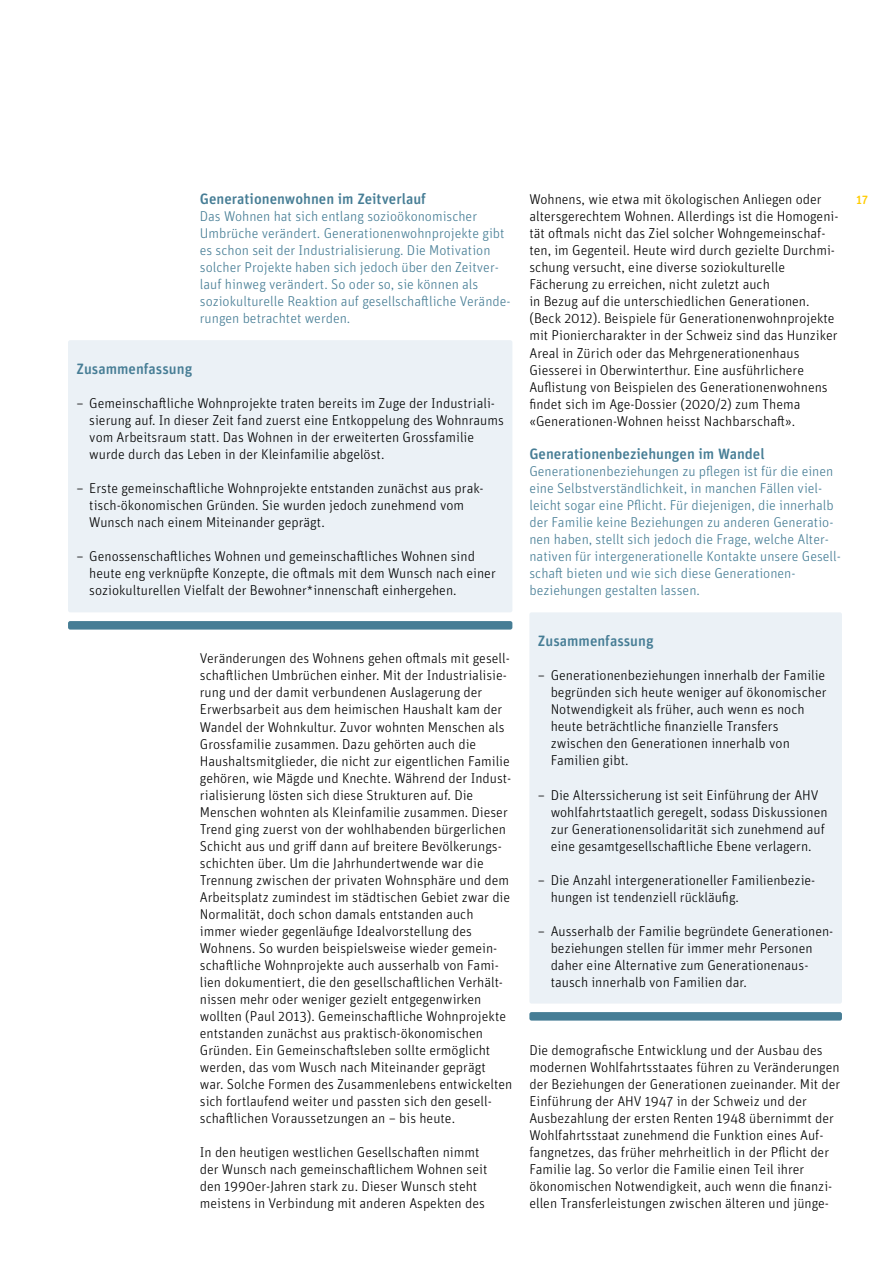
<style>
.page{position:relative;width:893px;height:1263px;background:#fff}
.page>*{position:absolute;margin:0;border:0;box-sizing:border-box;transform-origin:0 0}
.t1{font:500 15px "Unit Rounded Pro";color:#467d95}
.t2{font:300 14.25px/17px "Unit Rounded Pro";color:#000}
.t3{font:300 14.25px/17px "Unit Rounded Pro";color:#467d95}
.t4{font:500 12px "Unit Rounded Pro";color:#fc0}
</style>
<div class="page">
<div style="left:68px;top:621px;width:444px;height:9px;background:#467d95;border-radius:2px"></div>
<div style="left:68px;top:340px;width:444px;height:272px;background:#ebf1f6;border-radius:2px"></div>
<div style="left:529px;top:612px;width:313px;height:391px;background:#ebf1f6;border-radius:2px"></div>
<div style="left:529px;top:1012px;width:313px;height:8px;background:#467d95;border-radius:2px"></div>
<p class="t1" style="left:200px;top:188px;width:228px">Generationenwohnen im Zeitverlauf</p>
<p class="t4" style="left:856px;top:191px;width:14px">17</p>
<p class="t3" style="left:200px;top:207px;width:312px">Das Wohnen hat sich entlang sozioökonomischer Umbrüche verändert. Generationenwohnprojekte gibt es schon seit der Industrialisierung. Die Motivation solcher Projekte haben sich jedoch über den Zeitver&shy;lauf hinweg verändert. So oder so, sie können als soziokulturelle Reaktion auf gesellschaftliche Verände&shy;rungen betrachtet werden.</p>
<p class="t2" style="left:529px;top:191px;width:311px">Wohnens, wie etwa mit ökologischen Anliegen oder altersgerechtem Wohnen. Allerdings ist die Homogeni&shy;tät oftmals nicht das Ziel solcher Wohngemeinschaf&shy;ten, im Gegenteil. Heute wird durch gezielte Durchmi&shy;schung versucht, eine diverse soziokulturelle Fächerung zu erreichen, nicht zuletzt auch<br>in Bezug auf die unterschiedlichen Generationen. (Beck 2012). Beispiele für Generationenwohnprojekte mit Pioniercharakter in der Schweiz sind das Hunziker Areal in Zürich oder das Mehrgenerationenhaus Giesserei in Oberwinterthur. Eine ausführlichere Auflistung von Beispielen des Generationenwohnens findet sich im Age-Dossier (2020/2) zum Thema «Generationen-Wohnen heisst Nachbarschaft».</p>
<p class="t1" style="left:529px;top:443px;width:237px">Generationenbeziehungen im Wandel</p>
<p class="t3" style="left:529px;top:463px;width:313px">Generationenbeziehungen zu pflegen ist für die einen eine Selbstverständlichkeit, in manchen Fällen viel&shy;leicht sogar eine Pflicht. Für diejenigen, die innerhalb der Familie keine Beziehungen zu anderen Generatio&shy;nen haben, stellt sich jedoch die Frage, welche Alter&shy;nativen für intergenerationelle Kontakte unsere Gesell&shy;schaft bieten und wie sich diese Generationen&shy;beziehungen gestalten lassen.</p>
<p class="t1" style="left:77px;top:358px;width:117px">Zusammenfassung</p>
<p class="t2" style="left:89px;top:394px;width:416px;text-indent:-13px">– Gemeinschaftliche Wohnprojekte traten bereits im Zuge der Industriali&shy;sierung auf. In dieser Zeit fand zuerst eine Entkoppelung des Wohnraums vom Arbeitsraum statt. Das Wohnen in der erweiterten Grossfamilie wurde durch das Leben in der Kleinfamilie abgelöst.</p>
<p class="t2" style="left:89px;top:480px;width:396px;text-indent:-13px">– Erste gemeinschaftliche Wohnprojekte entstanden zunächst aus prak&shy;tisch-ökonomischen Gründen. Sie wurden jedoch zunehmend vom<br>Wunsch nach einem Miteinander geprägt.</p>
<p class="t2" style="left:89px;top:548px;width:408px;text-indent:-13px">– Genossenschaftliches Wohnen und gemeinschaftliches Wohnen sind heute eng verknüpfte Konzepte, die oftmals mit dem Wunsch nach einer soziokulturellen Vielfalt der Bewohner*innenschaft einhergehen.</p>
<p class="t2" style="left:200px;top:650px;width:314px">Veränderungen des Wohnens gehen oftmals mit gesell&shy;schaftlichen Umbrüchen einher. Mit der Industrialisie&shy;rung und der damit verbundenen Auslagerung der Erwerbsarbeit aus dem heimischen Haushalt kam der Wandel der Wohnkultur. Zuvor wohnten Menschen als Grossfamilie zusammen. Dazu gehörten auch die Haushaltsmitglieder, die nicht zur eigentlichen Familie gehören, wie Mägde und Knechte. Während der Indust&shy;rialisierung lösten sich diese Strukturen auf. Die Menschen wohnten als Kleinfamilie zusammen. Dieser Trend ging zuerst von der wohlhabenden bürgerlichen Schicht aus und griff dann auf breitere Bevölkerungs&shy;schichten über. Um die Jahrhundertwende war die Trennung zwischen der privaten Wohnsphäre und dem Arbeitsplatz zumindest im städtischen Gebiet zwar die Normalität, doch schon damals entstanden auch immer wieder gegenläufige Idealvorstellung des Wohnens. So wurden beispielsweise wieder gemein&shy;schaftliche Wohnprojekte auch ausserhalb von Fami&shy;lien dokumentiert, die den gesellschaftlichen Verhält&shy;nissen mehr oder weniger gezielt entgegenwirken wollten (Paul 2013). Gemeinschaftliche Wohnprojekte entstanden zunächst aus praktisch-ökonomischen Gründen. Ein Gemeinschaftsleben sollte ermöglicht werden, das vom Wusch nach Miteinander geprägt war. Solche Formen des Zusammenlebens entwickelten sich fortlaufend weiter und passten sich den gesell&shy;schaftlichen Voraussetzungen an – bis heute.</p>
<p class="t2" style="left:200px;top:1143px;width:289px">In den heutigen westlichen Gesellschaften nimmt der Wunsch nach gemeinschaftlichem Wohnen seit den 1990er-Jahren stark zu. Dieser Wunsch steht meistens in Verbindung mit anderen Aspekten des</p>
<p class="t1" style="left:538px;top:631px;width:117px">Zusammenfassung</p>
<p class="t2" style="left:551px;top:667px;width:277px;text-indent:-13px">– Generationenbeziehungen innerhalb der Familie begründen sich heute weniger auf ökonomischer Notwendigkeit als früher, auch wenn es noch heute beträchtliche finanzielle Transfers zwischen den Generationen innerhalb von Familien gibt.</p>
<p class="t2" style="left:551px;top:786px;width:278px;text-indent:-13px">– Die Alterssicherung ist seit Einführung der AHV wohlfahrtstaatlich geregelt, sodass Diskussionen zur Generationensolidarität sich zunehmend auf eine gesamtgesellschaftliche Ebene verlagern.</p>
<p class="t2" style="left:551px;top:871px;width:266px;text-indent:-13px">– Die Anzahl intergenerationeller Familienbezie&shy;hungen ist tendenziell rückläufig.</p>
<p class="t2" style="left:551px;top:922px;width:284px;text-indent:-13px">– Ausserhalb der Familie begründete Generationen&shy;beziehungen stellen für immer mehr Personen daher eine Alternative zum Generationenaus&shy;tausch innerhalb von Familien dar.</p>
<p class="t2" style="left:529px;top:1041px;width:312px">Die demografische Entwicklung und der Ausbau des modernen Wohlfahrtsstaates führen zu Veränderungen der Beziehungen der Generationen zueinander. Mit der Einführung der AHV 1947 in der Schweiz und der Ausbezahlung der ersten Renten 1948 übernimmt der Wohlfahrtsstaat zunehmend die Funktion eines Auf&shy;fangnetzes, das früher mehrheitlich in der Pflicht der Familie lag. So verlor die Familie einen Teil ihrer ökonomischen Notwendigkeit, auch wenn die finanzi&shy;ellen Transferleistungen zwischen älteren und jünge-</p>
</div>
